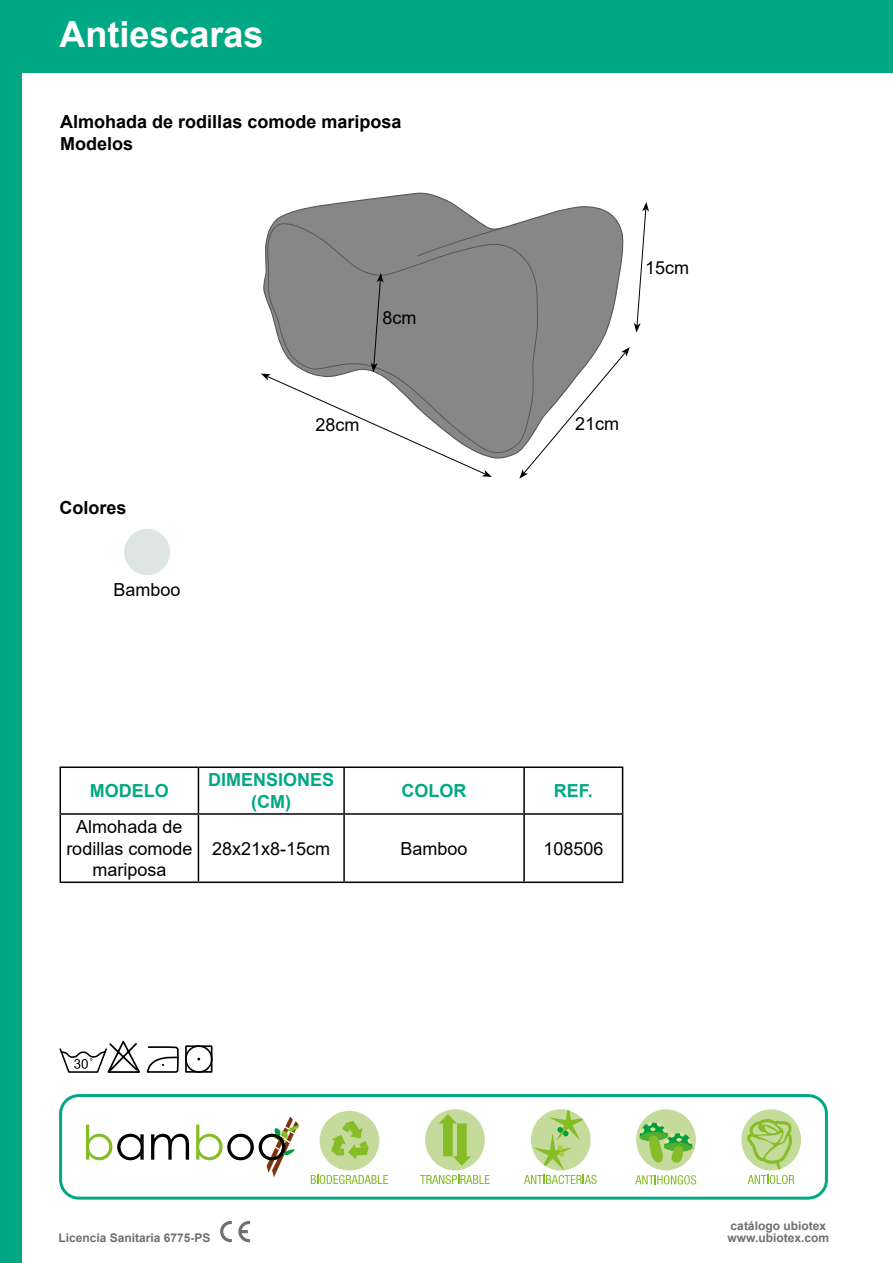
<style>
.page{position:relative;width:893px;height:1263px;background:#fff}
.page>*{position:absolute;margin:0;border:0;box-sizing:border-box;transform-origin:0 0}
.t1{font:700 36px "Arial";color:#fff}
.t2{font:18px/21.6px "Arial";color:#000;text-align:center}
.t3{font:700 18px/21.6px "Arial";color:#000}
.t4{font:700 18px/21.6px "Arial";color:#00a984;text-align:center}
.t5{font:700 12px/12px "Arial";color:#706f6f}
</style>
<div class="page">
<div style="left:0;top:0;width:893px;height:72px;background:#00a984"></div>
<svg style="left:220px;top:1221px;width:12px;height:21px"></svg>
<svg style="left:238px;top:1221px;width:12px;height:21px"></svg>
<div style="left:59px;top:1094px;width:769px;height:105px;border:3px solid #00a984;border-radius:18px"></div>
<div style="left:0;top:0;width:21px;height:1263px;background:#00a984"></div>
<div style="left:124px;top:529px;width:46px;height:46px;background:#dee6e3;border-radius:50%"></div>
<hr style="left:60px;top:766px;width:138px;height:2px;background:#000">
<hr style="left:60px;top:768px;width:1px;height:45px;background:#000">
<hr style="left:198px;top:766px;width:146px;height:2px;background:#000">
<hr style="left:198px;top:768px;width:1px;height:45px;background:#000">
<hr style="left:344px;top:766px;width:180px;height:2px;background:#000">
<hr style="left:343px;top:768px;width:2px;height:45px;background:#000">
<hr style="left:524px;top:766px;width:99px;height:2px;background:#000">
<hr style="left:523px;top:768px;width:2px;height:45px;background:#000">
<hr style="left:622px;top:768px;width:1px;height:45px;background:#000">
<hr style="left:60px;top:813px;width:138px;height:2px;background:#000">
<hr style="left:60px;top:815px;width:1px;height:66px;background:#000">
<hr style="left:198px;top:813px;width:146px;height:2px;background:#000">
<hr style="left:198px;top:815px;width:1px;height:66px;background:#000">
<hr style="left:344px;top:813px;width:180px;height:2px;background:#000">
<hr style="left:343px;top:815px;width:2px;height:66px;background:#000">
<hr style="left:524px;top:813px;width:99px;height:2px;background:#000">
<hr style="left:523px;top:815px;width:2px;height:66px;background:#000">
<hr style="left:622px;top:815px;width:1px;height:66px;background:#000">
<hr style="left:60px;top:881px;width:138px;height:2px;background:#000">
<hr style="left:198px;top:881px;width:146px;height:2px;background:#000">
<hr style="left:344px;top:881px;width:180px;height:2px;background:#000">
<hr style="left:524px;top:881px;width:99px;height:2px;background:#000">
<svg style="left:265px;top:192px;width:359px;height:267px"></svg>
<div style="left:267px;top:223px;width:271px;height:234px;background:#878787"></div>
<div style="left:185px;top:1045px;width:27px;height:28px;border:2px solid #000"></div>
<div style="left:185px;top:1045px;width:28px;height:28px;border:2px solid #000;border-radius:50%"></div>
<svg style="left:59px;top:1040px;width:120px;height:33px"></svg>
<svg style="left:86px;top:1124px;width:58px;height:36px"></svg>
<svg style="left:151px;top:1134px;width:38px;height:26px"></svg>
<svg style="left:196px;top:1116px;width:104px;height:61px"></svg>
<div style="left:741px;top:1109px;width:60px;height:61px;background:#c4db9b;border-radius:50%"></div>
<svg style="left:746px;top:1119px;width:46px;height:50px"></svg>
<svg style="left:748px;top:1175px;width:46px;height:9px"></svg>
<svg style="left:524px;top:1110px;width:73px;height:74px"></svg>
<div style="left:636px;top:1109px;width:60px;height:61px;background:#c4db9b;border-radius:50%"></div>
<svg style="left:639px;top:1121px;width:54px;height:42px"></svg>
<svg style="left:635px;top:1175px;width:61px;height:9px"></svg>
<div style="left:425px;top:1109px;width:60px;height:61px;background:#c4db9b;border-radius:50%"></div>
<svg style="left:439px;top:1114px;width:32px;height:52px"></svg>
<svg style="left:420px;top:1175px;width:70px;height:9px"></svg>
<svg style="left:311px;top:1175px;width:77px;height:9px"></svg>
<div style="left:320px;top:1111px;width:59px;height:59px;background:#c4db9b;border-radius:50%"></div>
<svg style="left:331px;top:1121px;width:38px;height:38px"></svg>
<svg style="left:519px;top:347px;width:111px;height:132px"></svg>
<svg style="left:634px;top:202px;width:15px;height:130px"></svg>
<svg style="left:261px;top:273px;width:231px;height:204px"></svg>
<h1 class="t1" style="left:60px;top:9px;width:206px">Antiescaras</h1>
<p class="t3" style="left:60px;top:111px;width:343px">Almohada de rodillas comode mariposa<br>Modelos</p>
<p class="t3" style="left:60px;top:497px;width:69px">Colores</p>
<p class="t2" style="left:114px;top:578px;width:69px">Bamboo</p>
<p class="t2" style="left:383px;top:307px;width:36px">8cm</p>
<p class="t2" style="left:645px;top:257px;width:46px">15cm</p>
<p class="t2" style="left:315px;top:414px;width:46px">28cm</p>
<p class="t2" style="left:575px;top:413px;width:46px">21cm</p>
<p class="t4" style="left:90px;top:780px;width:81px">MODELO</p>
<p class="t4" style="left:208px;top:769px;width:128px">DIMENSIONES (CM)</p>
<p class="t4" style="left:402px;top:780px;width:66px">COLOR</p>
<p class="t4" style="left:554px;top:780px;width:41px">REF.</p>
<p class="t2" style="left:66px;top:816px;width:128px">Almohada de rodillas comode mariposa</p>
<p class="t2" style="left:212px;top:837px;width:120px">28x21x8-15cm</p>
<p class="t2" style="left:401px;top:837px;width:69px">Bamboo</p>
<p class="t2" style="left:543px;top:837px;width:62px">108506</p>
<p class="t5" style="left:59px;top:1231px;width:154px">Licencia Sanitaria 6775-PS</p>
<p class="t5" style="left:727px;top:1220px;width:103px">catálogo ubiotex www.ubiotex.com</p>
</div>
